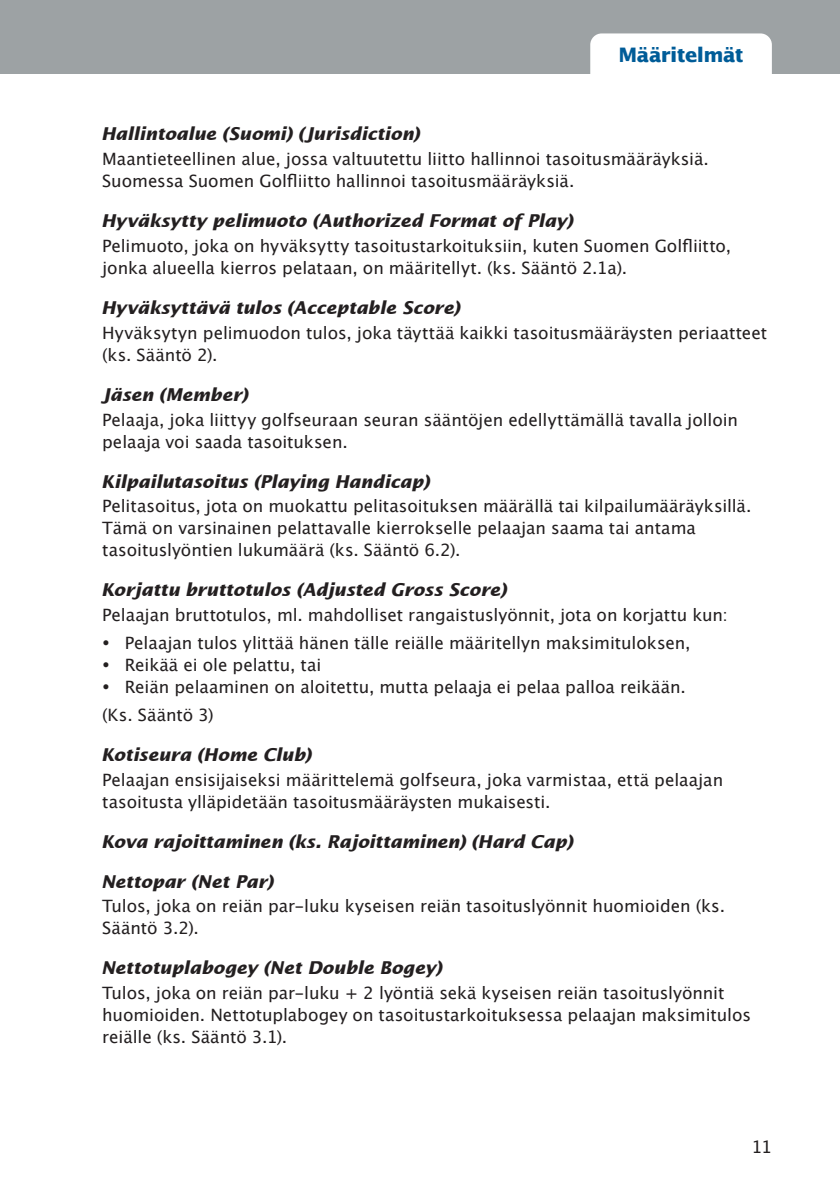
<style>
.page{position:relative;width:840px;height:1191px;background:#fff}
.page>*{position:absolute;margin:0;border:0;box-sizing:border-box;transform-origin:0 0}
.Section_name{font:700 20px "Lucida San";letter-spacing:-.03em;color:#005c98}
.Definition_header_co{font:italic 700 19px "Lucida San";letter-spacing:-.005em;color:#231f20}
.Definition_header{font:italic 700 19px "Lucida San";letter-spacing:-.01em;color:#231f20}
.body_text_8_5_11{font:17px/22px "Lucida San Rom";letter-spacing:-.005em;color:#231f20}
</style>
<div class="page">
<div style="left:0;top:0;width:839px;height:74px;background:#9da2a4"></div>
<div style="left:590px;top:33px;width:181px;height:41px;background:#fff"></div>
<p class="Section_name" style="left:618px;top:41px;width:126px">Määritelmät</p>
<p class="Definition_header_co" style="left:102px;top:123px;width:320px">Hallintoalue (Suomi) (Jurisdiction)</p>
<p class="body_text_8_5_11" style="left:102px;top:148px;width:608px">Maantieteellinen alue, jossa valtuutettu liitto hallinnoi tasoitusmääräyksiä.<br>Suomessa Suomen Golfliitto hallinnoi tasoitusmääräyksiä.</p>
<p class="Definition_header_co" style="left:102px;top:210px;width:473px">Hyväksytty pelimuoto (Authorized Format of Play)</p>
<p class="body_text_8_5_11" style="left:102px;top:235px;width:630px">Pelimuoto, joka on hyväksytty tasoitustarkoituksiin, kuten Suomen Golfliitto, jonka alueella kierros pelataan, on määritellyt. (ks. Sääntö 2.1a).</p>
<p class="Definition_header" style="left:102px;top:297px;width:360px">Hyväksyttävä tulos (Acceptable Score)</p>
<p class="body_text_8_5_11" style="left:102px;top:322px;width:666px">Hyväksytyn pelimuodon tulos, joka täyttää kaikki tasoitusmääräysten periaatteet (ks. Sääntö 2).</p>
<p class="Definition_header_co" style="left:102px;top:384px;width:148px">Jäsen (Member)</p>
<p class="body_text_8_5_11" style="left:102px;top:409px;width:637px">Pelaaja, joka liittyy golfseuraan seuran sääntöjen edellyttämällä tavalla jolloin pelaaja voi saada tasoituksen.</p>
<p class="Definition_header_co" style="left:102px;top:470px;width:329px">Kilpailutasoitus (Playing Handicap)</p>
<p class="body_text_8_5_11" style="left:102px;top:496px;width:650px">Pelitasoitus, jota on muokattu pelitasoituksen määrällä tai kilpailumääräyksillä.<br>Tämä on varsinainen pelattavalle kierrokselle pelaajan saama tai antama tasoituslyöntien lukumäärä (ks. Sääntö 6.2).</p>
<p class="Definition_header_co" style="left:102px;top:579px;width:406px">Korjattu bruttotulos (Adjusted Gross Score)</p>
<p class="body_text_8_5_11" style="left:102px;top:604px;width:626px">Pelaajan bruttotulos, ml. mahdolliset rangaistuslyönnit, jota on korjattu kun:</p>
<p class="body_text_8_5_11" style="left:102px;top:632px;width:589px">• Pelaajan tulos ylittää hänen tälle reiälle määritellyn maksimituloksen,</p>
<p class="body_text_8_5_11" style="left:102px;top:654px;width:221px">• Reikää ei ole pelattu, tai</p>
<p class="body_text_8_5_11" style="left:102px;top:676px;width:585px">• Reiän pelaaminen on aloitettu, mutta pelaaja ei pelaa palloa reikään.</p>
<p class="body_text_8_5_11" style="left:102px;top:704px;width:113px">(Ks. Sääntö 3)</p>
<p class="Definition_header_co" style="left:102px;top:743px;width:211px">Kotiseura (Home Club)</p>
<p class="body_text_8_5_11" style="left:102px;top:769px;width:622px">Pelaajan ensisijaiseksi määrittelemä golfseura, joka varmistaa, että pelaajan tasoitusta ylläpidetään tasoitusmääräysten mukaisesti.</p>
<p class="Definition_header_co" style="left:102px;top:830px;width:473px">Kova rajoittaminen (ks. Rajoittaminen) (Hard Cap)</p>
<p class="Definition_header_co" style="left:102px;top:870px;width:173px">Nettopar (Net Par)</p>
<p class="body_text_8_5_11" style="left:102px;top:895px;width:624px">Tulos, joka on reiän par-luku kyseisen reiän tasoituslyönnit huomioiden (ks.<br>Sääntö 3.2).</p>
<p class="Definition_header_co" style="left:102px;top:957px;width:342px">Nettotuplabogey (Net Double Bogey)</p>
<p class="body_text_8_5_11" style="left:102px;top:982px;width:650px">Tulos, joka on reiän par-luku + 2 lyöntiä sekä kyseisen reiän tasoituslyönnit huomioiden. Nettotuplabogey on tasoitustarkoituksessa pelaajan maksimitulos reiälle (ks. Sääntö 3.1).</p>
<p class="body_text_8_5_11" style="left:751px;top:1136px;width:22px">11</p>
</div>
